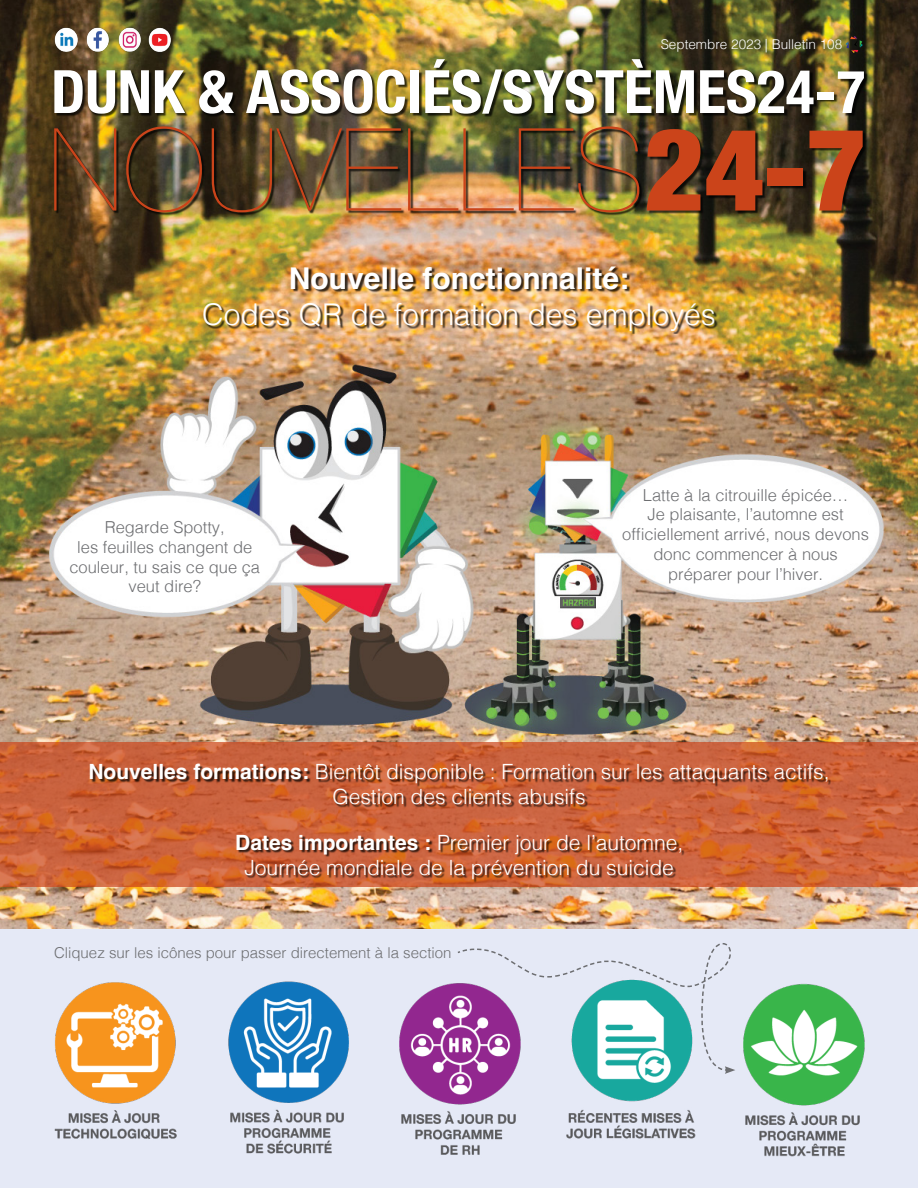
<style>
.page{position:relative;width:918px;height:1188px;background:#fff}
.page>*{position:absolute;margin:0;border:0;box-sizing:border-box;transform-origin:0 0}
.t1{font:200 115.05px "Helvetica Neue";color:#cb441a}
.t2{font:700 condensed 59.85px "Helvetica Neue";color:#fff}
.t3{font:300 30px "Helvetica";color:#fff}
.t4{font:700 30px "Helvetica";color:#fff}
.t5{font:300 21px/25.2px "Helvetica";color:#fff;text-align:center}
.t6{font:300 16.5px/19.8px "Helvetica";color:#6d6e71;text-align:center}
.t7{font:300 15px "Helvetica";color:#6d6e71}
.t8{font:300 13.5px "Helvetica";color:#fff}
.s1{font-weight:900;font-stretch:condensed}
.s2{font-weight:700}
</style>
<div class="page">
<img style="left:0;top:0;width:918px;height:975px">
<svg style="left:0;top:742px;width:918px;height:145px;background:#cc6339"></svg>
<div style="left:238px;top:836px;width:447px;height:47px;background:#000;opacity:.75"></div>
<img style="left:86px;top:27px;width:25px;height:25px">
<img style="left:117px;top:27px;width:25px;height:25px">
<img style="left:54px;top:27px;width:25px;height:25px">
<img style="left:147px;top:27px;width:26px;height:25px">
<div style="left:1px;top:929px;width:917px;height:258px;background:#e5e9f6"></div>
<div style="left:55px;top:128px;width:811px;height:88px;background:#000;opacity:.75"></div>
<div style="left:56px;top:60px;width:812px;height:57px;background:#000;opacity:.75"></div>
<img style="left:399px;top:983px;width:117px;height:172px">
<img style="left:228px;top:981px;width:121px;height:173px">
<img style="left:54px;top:982px;width:123px;height:157px">
<img style="left:566px;top:1074px;width:130px;height:65px">
<svg style="left:456px;top:927px;width:289px;height:147px"></svg>
<img style="left:737px;top:974px;width:128px;height:183px">
<svg style="left:846px;top:36px;width:17px;height:17px"></svg>
<div style="left:205px;top:267px;width:513px;height:67px;background:#000;opacity:.75"></div>
<div style="left:91px;top:766px;width:740px;height:42px;background:#000;opacity:.75"></div>
<p class="t8" style="left:661px;top:33px;width:183px">Septembre 2023 | Bulletin 108</p>
<h2 class="t2" style="left:51px;top:42px;width:816px">DUNK &amp; ASSOCIÉS/SYSTÈMES24-7</h2>
<h1 class="t1" style="left:48px;top:80px;width:820px">NOUVELLES<span class="s1">24-7</span></h1>
<h3 class="t4" style="left:289px;top:260px;width:342px">Nouvelle fonctionnalité:</h3>
<h3 class="t3" style="left:202px;top:288px;width:515px">Codes QR de formation des employés</h3>
<p class="t6" style="left:69px;top:516px;width:192px">Regarde Spotty,<br>les feuilles changent de couleur, tu sais ce que ça veut dire?</p>
<p class="t6" style="left:622px;top:484px;width:248px">Latte à la citrouille épicée…<br>Je plaisante, l’automne est officiellement arrivé, nous devons donc commencer à nous préparer pour l’hiver.</p>
<p class="t5" style="left:88px;top:758px;width:743px"><span class="s2">Nouvelles formations:</span> Bientôt disponible : Formation sur les attaquants actifs,<br>Gestion des clients abusifs</p>
<p class="t5" style="left:235px;top:828px;width:450px"><span class="s2">Dates importantes :</span> Premier jour de l’automne,<br>Journée mondiale de la prévention du suicide</p>
<p class="t7" style="left:54px;top:940px;width:399px">Cliquez sur les icônes pour passer directement à la section</p>
</div>
